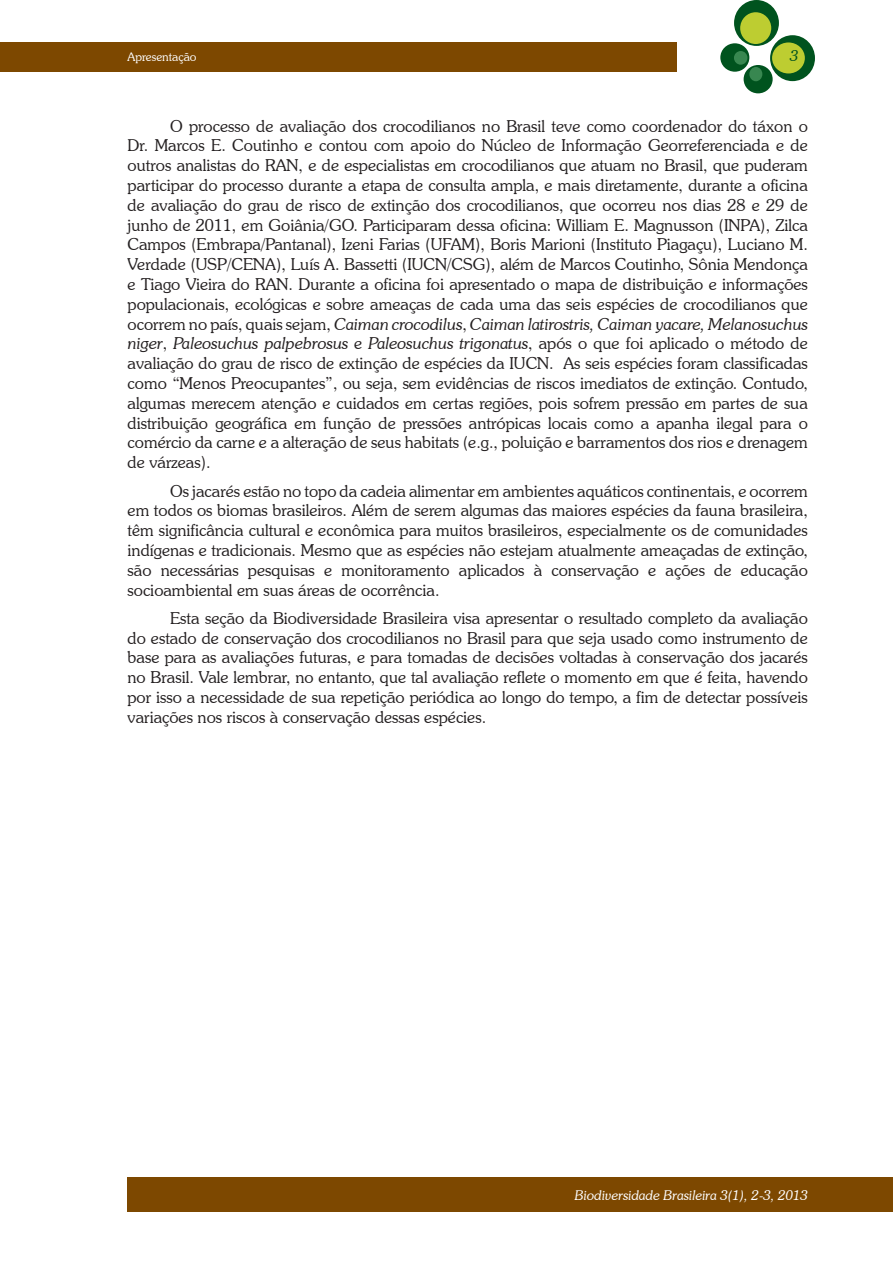
<style>
.page{position:relative;width:893px;height:1263px;background:#fff}
.page>*{position:absolute;margin:0;border:0;box-sizing:border-box;transform-origin:0 0}
.t1{font:300 16.5px/19.8px "Souvenir IT Cby BT";color:#231f20;text-align:justify}
.t2{font:italic 300 15px "Souvenir IT Cby BT";color:#00531e}
.t3{font:italic 300 13.5px "Souvenir IT Cby BT";color:#fff}
.t4{font:300 12px "Souvenir IT Cby BT";color:#fff}
.s1{font-style:italic}
</style>
<div class="page">
<div style="left:0;top:43px;width:677px;height:29px;background:#7d4800"></div>
<div style="left:734px;top:0;width:45px;height:46px;background:#00531e;border-radius:50%"></div>
<div style="left:770px;top:35px;width:45px;height:46px;background:#00531e;border-radius:50%"></div>
<div style="left:720px;top:43px;width:29px;height:29px;background:#00531e;border-radius:50%"></div>
<div style="left:744px;top:65px;width:29px;height:28px;background:#00531e;border-radius:50%"></div>
<div style="left:740px;top:12px;width:31px;height:32px;background:#bdcd31;border-radius:50%"></div>
<div style="left:772px;top:42px;width:33px;height:31px;background:#bdcd31;border-radius:50%"></div>
<div style="left:734px;top:51px;width:13px;height:14px;background:#388750;border-radius:50%"></div>
<div style="left:749px;top:67px;width:13px;height:14px;background:#388750;border-radius:50%"></div>
<div style="left:128px;top:1178px;width:765px;height:34px;background:#7d4800"></div>
<p class="t4" style="left:128px;top:50px;width:70px">Apresentação</p>
<p class="t2" style="left:790px;top:46px;width:10px">3</p>
<p class="t1" style="left:128px;top:116px;width:682px;text-indent:43px">O processo de avaliação dos crocodilianos no Brasil teve como coordenador do táxon o Dr. Marcos E. Coutinho e contou com apoio do Núcleo de Informação Georreferenciada e de outros analistas do RAN, e de especialistas em crocodilianos que atuam no Brasil, que puderam participar do processo durante a etapa de consulta ampla, e mais diretamente, durante a oficina de avaliação do grau de risco de extinção dos crocodilianos, que ocorreu nos dias 28 e 29 de junho de 2011, em Goiânia/GO. Participaram dessa oficina: William E. Magnusson (INPA), Zilca Campos (Embrapa/Pantanal), Izeni Farias (UFAM), Boris Marioni (Instituto Piagaçu), Luciano M.<br>Verdade (USP/CENA), Luís A. Bassetti (IUCN/CSG), além de Marcos Coutinho, Sônia Mendonça e Tiago Vieira do RAN. Durante a oficina foi apresentado o mapa de distribuição e informações populacionais, ecológicas e sobre ameaças de cada uma das seis espécies de crocodilianos que ocorrem no país, quais sejam, <span class="s1">Caiman crocodilus</span>, <span class="s1">Caiman latirostris, Caiman yacare, Melanosuchus niger</span>, <span class="s1">Paleosuchus palpebrosus</span> e <span class="s1">Paleosuchus trigonatus</span>, após o que foi aplicado o método de avaliação do grau de risco de extinção de espécies da IUCN. As seis espécies foram classificadas como “Menos Preocupantes”, ou seja, sem evidências de riscos imediatos de extinção. Contudo, algumas merecem atenção e cuidados em certas regiões, pois sofrem pressão em partes de sua distribuição geográfica em função de pressões antrópicas locais como a apanha ilegal para o comércio da carne e a alteração de seus habitats (e.g., poluição e barramentos dos rios e drenagem de várzeas).</p>
<p class="t1" style="left:128px;top:481px;width:682px;text-indent:43px">Os jacarés estão no topo da cadeia alimentar em ambientes aquáticos continentais, e ocorrem em todos os biomas brasileiros. Além de serem algumas das maiores espécies da fauna brasileira, têm significância cultural e econômica para muitos brasileiros, especialmente os de comunidades indígenas e tradicionais. Mesmo que as espécies não estejam atualmente ameaçadas de extinção, são necessárias pesquisas e monitoramento aplicados à conservação e ações de educação socioambiental em suas áreas de ocorrência.</p>
<p class="t1" style="left:128px;top:608px;width:682px;text-indent:43px">Esta seção da Biodiversidade Brasileira visa apresentar o resultado completo da avaliação do estado de conservação dos crocodilianos no Brasil para que seja usado como instrumento de base para as avaliações futuras, e para tomadas de decisões voltadas à conservação dos jacarés no Brasil. Vale lembrar, no entanto, que tal avaliação reflete o momento em que é feita, havendo por isso a necessidade de sua repetição periódica ao longo do tempo, a fim de detectar possíveis variações nos riscos à conservação dessas espécies.</p>
<p class="t3" style="left:575px;top:1187px;width:235px">Biodiversidade Brasileira 3(1), 2-3, 2013</p>
</div>
